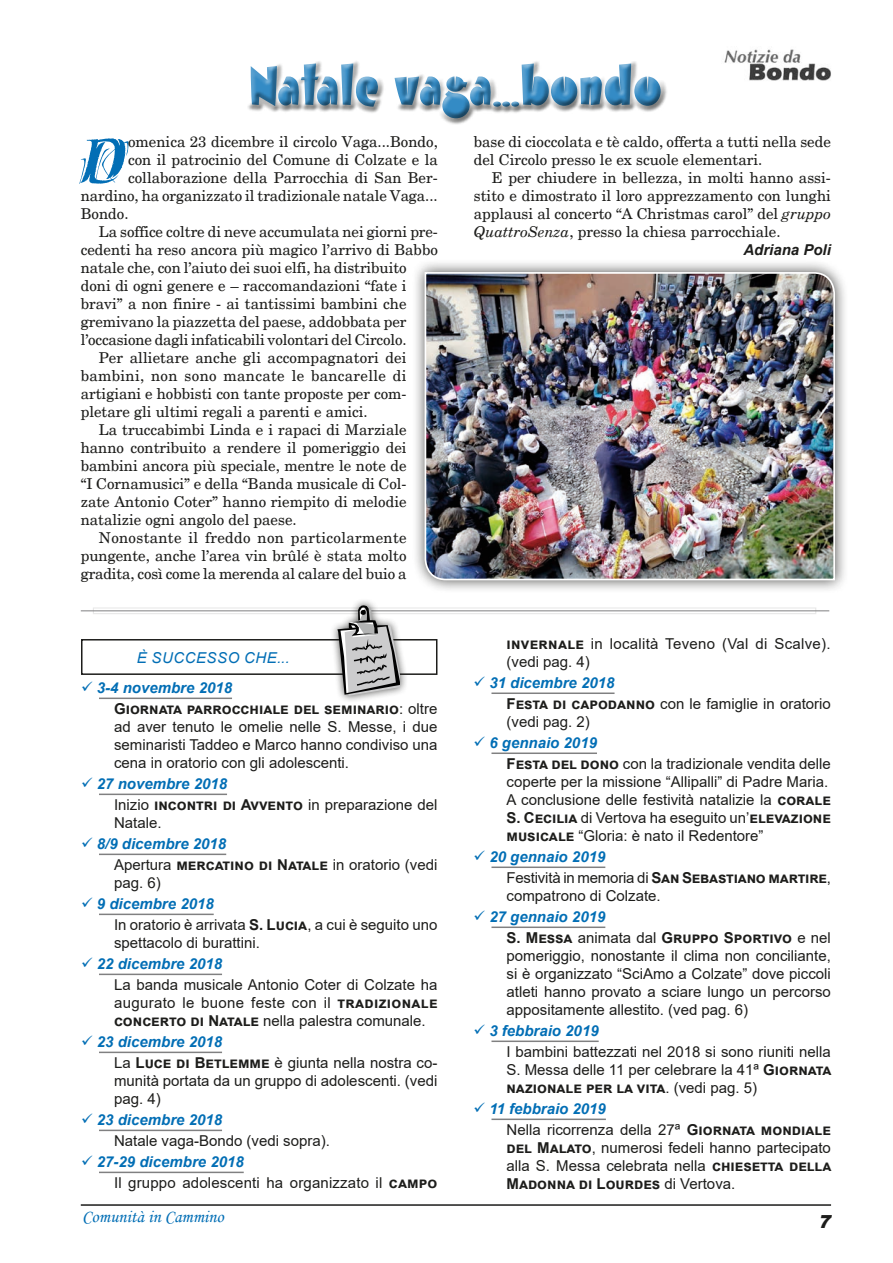
<style>
.page{position:relative;width:893px;height:1263px;background:#fff}
.page>*{position:absolute;margin:0;border:0;box-sizing:border-box;transform-origin:0 0}
.Primo_paragrafo_arti{font:68.55px "Hazel Let Plain";color:#026eb5}
.t1{font:54px "Airmole";color:#348bc5}
.t2{font:18px "Monotype Corsiva";color:#026eb5}
.t3{font:italic 900 18px "Arial";color:#1d1d1b}
.E__successo_che{font:15px/18px "Arial";color:#1d1d1b;text-align:justify}
.Testo_normale{font:15px/18px "New Century Schlbk";color:#1d1d1b;text-align:justify}
.E__successo_che-2{font:italic 700 15px "Arial";color:#026eb5}
.Primo_paragrafo_arti-2{font:15px "New Century Schlbk";color:#1d1d1b}
.E__successo_che-3{font:15px/18px "Arial";letter-spacing:.02em;color:#1d1d1b}
.E__successo_che-4{font:italic 15px "Arial";letter-spacing:.035em;color:#026eb5}
.Firma{font:italic 700 15px "Arial";color:#1d1d1b}
.s1{font-weight:700}
.s2{font-style:italic}
</style>
<div class="page">
<hr style="left:81px;top:1204px;width:750px;height:2px;background:#1d1d1b">
<div style="left:93px;top:607px;width:723px;height:7px;border:1px solid #e8e8e8"></div>
<hr style="left:81px;top:610px;width:748px;height:1px;background:#808081">
<hr style="left:99px;top:697px;width:133px;height:2px;background:#808081">
<hr style="left:99px;top:793px;width:128px;height:2px;background:#808081">
<hr style="left:99px;top:853px;width:127px;height:2px;background:#808081">
<hr style="left:99px;top:913px;width:115px;height:2px;background:#808081">
<hr style="left:99px;top:973px;width:123px;height:2px;background:#808081">
<hr style="left:99px;top:1051px;width:123px;height:2px;background:#808081">
<hr style="left:99px;top:1129px;width:123px;height:2px;background:#808081">
<hr style="left:99px;top:1171px;width:145px;height:2px;background:#808081">
<div style="left:81px;top:639px;width:356px;height:36px;border:2px solid #1d1d1b"></div>
<div style="left:330px;top:598px;width:78px;height:105px;background:#1d1d1b;opacity:.73"></div>
<svg style="left:337px;top:605px;width:63px;height:91px;background:#aeafaf"></svg>
<img style="left:724px;top:49px;width:107px;height:32px">
<div style="left:246px;top:60px;width:422px;height:66px;background:#1d1d1b;opacity:.75"></div>
<hr style="left:491px;top:692px;width:123px;height:2px;background:#808081">
<hr style="left:491px;top:752px;width:106px;height:2px;background:#808081">
<hr style="left:491px;top:866px;width:114px;height:2px;background:#808081">
<hr style="left:491px;top:926px;width:114px;height:2px;background:#808081">
<hr style="left:491px;top:1040px;width:108px;height:2px;background:#808081">
<hr style="left:491px;top:1118px;width:115px;height:2px;background:#808081">
<div style="left:411px;top:259px;width:437px;height:335px;background:#1d1d1b;opacity:.75"></div>
<img style="left:424px;top:271px;width:412px;height:310px">
<h2 class="t1" style="left:249px;top:54px;width:414px">Natale vaga...bondo</h2>
<p class="Primo_paragrafo_arti" style="left:81px;top:123px;width:49px">D</p>
<p class="Primo_paragrafo_arti-2" style="left:128px;top:132px;width:311px">omenica 23 dicembre il circolo Vaga...Bondo,</p>
<p class="Primo_paragrafo_arti-2" style="left:128px;top:150px;width:311px">con il patrocinio del Comune di Colzate e la</p>
<p class="Primo_paragrafo_arti-2" style="left:128px;top:168px;width:311px">collaborazione della Parrocchia di San Ber-</p>
<p class="Primo_paragrafo_arti-2" style="left:81px;top:186px;width:358px">nardino, ha organizzato il tradizionale natale Vaga...</p>
<p class="Primo_paragrafo_arti-2" style="left:81px;top:204px;width:49px">Bondo.</p>
<p class="Testo_normale" style="left:81px;top:222px;width:359px;text-align:left;text-indent:18px">La soffice coltre di neve accumulata nei giorni pre&shy;cedenti ha reso ancora più magico l’arrivo di Babbo natale che, con l’aiuto dei suoi elfi, ha distribuito doni di ogni genere e – raccomandazioni “fate i bravi” a non finire - ai tantissimi bambini che gremivano la piazzetta del paese, addobbata per l’occasione dagli infaticabili volontari del Circolo.</p>
<p class="Testo_normale" style="left:81px;top:348px;width:327px;text-indent:18px">Per allietare anche gli accompagnatori dei bambini, non sono mancate le bancarelle di artigiani e hobbisti con tante proposte per com&shy;pletare gli ultimi regali a parenti e amici.</p>
<p class="Testo_normale" style="left:81px;top:420px;width:327px;text-indent:18px">La truccabimbi Linda e i rapaci di Marziale hanno contribuito a rendere il pomeriggio dei bambini ancora più speciale, mentre le note de “I Cornamusici” e della “Banda musicale di Col&shy;zate Antonio Coter” hanno riempito di melodie natalizie ogni angolo del paese.</p>
<p class="Testo_normale" style="left:81px;top:528px;width:327px;text-indent:18px">Nonostante il freddo non particolarmente pungente, anche l’area vin brûlé è stata molto gradita, così come la merenda al calare del buio a</p>
<p class="E__successo_che-4" style="left:137px;top:648px;width:154px">È SUCCESSO CHE...</p>
<p class="E__successo_che-2" style="left:81px;top:678px;width:153px">✓ 3-4 novembre 2018</p>
<p class="E__successo_che" style="left:114px;top:700px;width:325px"><span class="s1">Giornata parrocchiale del seminario</span>: oltre ad aver tenuto le omelie nelle S. Messe, i due seminaristi Taddeo e Marco hanno condiviso una cena in oratorio con gli adolescenti.</p>
<p class="E__successo_che-2" style="left:81px;top:774px;width:148px">✓ 27 novembre 2018</p>
<p class="E__successo_che" style="left:114px;top:796px;width:325px">Inizio <span class="s1">incontri di Avvento</span> in preparazione del<br>Natale.</p>
<p class="E__successo_che-2" style="left:81px;top:834px;width:147px">✓ 8/9 dicembre 2018</p>
<p class="E__successo_che" style="left:114px;top:856px;width:325px">Apertura <span class="s1">mercatino di Natale</span> in oratorio (vedi pag. 6)</p>
<p class="E__successo_che-2" style="left:81px;top:894px;width:134px">✓ 9 dicembre 2018</p>
<p class="E__successo_che" style="left:114px;top:916px;width:325px">In oratorio è arrivata <span class="s1">S. Lucia</span>, a cui è seguito uno spettacolo di burattini.</p>
<p class="E__successo_che-2" style="left:81px;top:954px;width:143px">✓ 22 dicembre 2018</p>
<p class="E__successo_che" style="left:114px;top:976px;width:325px">La banda musicale Antonio Coter di Colzate ha augurato le buone feste con il <span class="s1">tradizionale concerto di Natale</span> nella palestra comunale.</p>
<p class="E__successo_che-2" style="left:81px;top:1032px;width:143px">✓ 23 dicembre 2018</p>
<p class="E__successo_che" style="left:114px;top:1054px;width:325px">La <span class="s1">Luce di Betlemme</span> è giunta nella nostra co&shy;munità portata da un gruppo di adolescenti. (vedi pag. 4)</p>
<p class="E__successo_che-2" style="left:81px;top:1110px;width:143px">✓ 23 dicembre 2018</p>
<p class="E__successo_che" style="left:114px;top:1132px;width:217px">Natale vaga-Bondo (vedi sopra).</p>
<p class="E__successo_che-2" style="left:81px;top:1152px;width:164px">✓ 27-29 dicembre 2018</p>
<p class="E__successo_che" style="left:114px;top:1174px;width:325px">Il gruppo adolescenti ha organizzato il <span class="s1">campo</span></p>
<p class="Testo_normale" style="left:474px;top:132px;width:359px">base di cioccolata e tè caldo, offerta a tutti nella sede del Circolo presso le ex scuole elementari.</p>
<p class="Testo_normale" style="left:474px;top:168px;width:359px;text-indent:18px">E per chiudere in bellezza, in molti hanno assi&shy;stito e dimostrato il loro apprezzamento con lunghi applausi al concerto “A Christmas carol” del <span class="s2">gruppo QuattroSenza</span>, presso la chiesa parrocchiale.</p>
<p class="Firma" style="left:743px;top:239px;width:89px">Adriana Poli</p>
<p class="E__successo_che-3" style="left:506px;top:635px;width:326px"><span class="s1">invernale</span> in località Teveno (Val di Scalve). (vedi pag. 4)</p>
<p class="E__successo_che-2" style="left:473px;top:673px;width:143px">✓ 31 dicembre 2018</p>
<p class="E__successo_che" style="left:506px;top:695px;width:326px"><span class="s1">Festa di capodanno</span> con le famiglie in oratorio (vedi pag. 2)</p>
<p class="E__successo_che-2" style="left:473px;top:733px;width:125px">✓ 6 gennaio 2019</p>
<p class="E__successo_che" style="left:506px;top:755px;width:326px"><span class="s1">Festa del dono</span> con la tradizionale vendita delle coperte per la missione “Allipalli” di Padre Maria.</p>
<p class="E__successo_che" style="left:506px;top:791px;width:326px">A conclusione delle festività natalizie la <span class="s1">corale S. Cecilia</span> di Vertova ha eseguito un’<span class="s1">elevazione musicale</span> “Gloria: è nato il Redentore”</p>
<p class="E__successo_che-2" style="left:473px;top:847px;width:133px">✓ 20 gennaio 2019</p>
<p class="E__successo_che" style="left:506px;top:869px;width:326px">Festività in memoria di <span class="s1">San Sebastiano martire</span>, compatrono di Colzate.</p>
<p class="E__successo_che-2" style="left:473px;top:907px;width:133px">✓ 27 gennaio 2019</p>
<p class="E__successo_che" style="left:506px;top:929px;width:326px"><span class="s1">S. Messa</span> animata dal <span class="s1">Gruppo Sportivo</span> e nel pomeriggio, nonostante il clima non conciliante, si è organizzato “SciAmo a Colzate” dove piccoli atleti hanno provato a sciare lungo un percorso appositamente allestito. (ved pag. 6)</p>
<p class="E__successo_che-2" style="left:473px;top:1021px;width:127px">✓ 3 febbraio 2019</p>
<p class="E__successo_che" style="left:506px;top:1043px;width:326px">I bambini battezzati nel 2018 si sono riuniti nella S. Messa delle 11 per celebrare la 41ª <span class="s1">Giornata nazionale per la vita</span>. (vedi pag. 5)</p>
<p class="E__successo_che-2" style="left:473px;top:1099px;width:134px">✓ 11 febbraio 2019</p>
<p class="E__successo_che" style="left:506px;top:1121px;width:326px">Nella ricorrenza della 27ª <span class="s1">Giornata mondiale del Malato</span>, numerosi fedeli hanno partecipato alla S. Messa celebrata nella <span class="s1">chiesetta della Madonna di Lourdes</span> di Vertova.</p>
<p class="t2" style="left:82px;top:1206px;width:143px">Comunità in Cammino</p>
<p class="t3" style="left:819px;top:1210px;width:14px">7</p>
</div>
